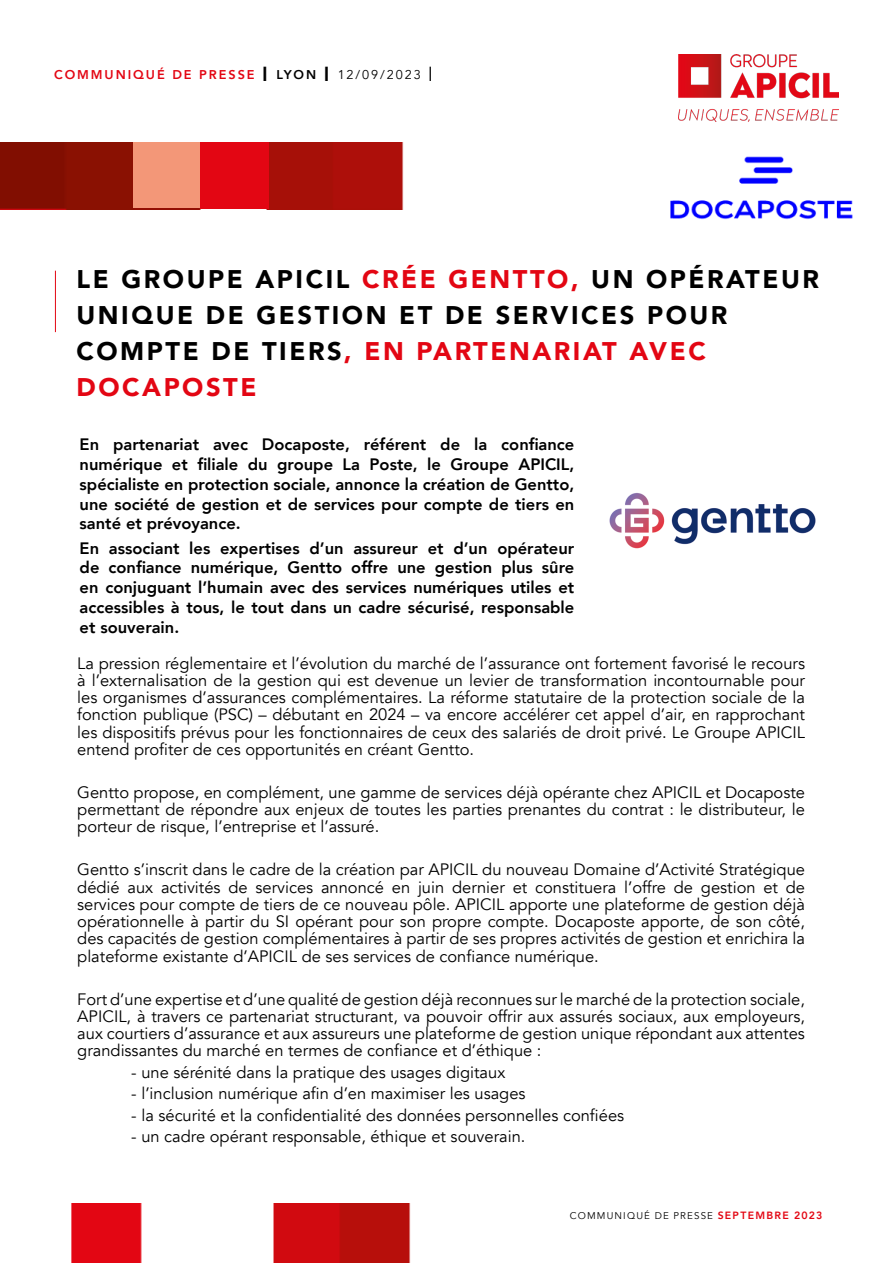
<style>
.page{position:relative;width:893px;height:1263px;background:#fff}
.page>*{position:absolute;margin:0;border:0;box-sizing:border-box;transform-origin:0 0}
.t1{font:900 25.5px/36px "Avenir";letter-spacing:.1em;color:#000}
.t2{font:16.5px/17.2px "Avenir";color:#000;text-align:justify}
.t3{font:800 16.5px/19.8px "Avenir";color:#000;text-align:justify}
.t4{font:800 12.75px "Avenir";letter-spacing:.15em;color:#e30613}
.t5{font:9.75px "Avenir";letter-spacing:.12em;color:#000}
.s1{font-size:20.4px;color:#000}
.s2{color:#000}
.s3{font-weight:400;color:#000}
.s4{font-weight:300;font-size:20.4px;color:#000}
.s5{color:#e30613}
.s6{font-weight:800;font-size:10.5px;color:#e30613}
</style>
<div class="page">
<img style="left:678px;top:54px;width:161px;height:68px">
<img style="left:0;top:142px;width:404px;height:67px">
<hr style="left:55px;top:271px;width:1px;height:61px;background:#e30613">
<img style="left:71px;top:1203px;width:340px;height:60px">
<div style="left:200px;top:142px;width:69px;height:67px;background:#e30613"></div>
<div style="left:134px;top:142px;width:66px;height:66px;background:#f39778"></div>
<img style="left:670px;top:156px;width:183px;height:63px">
<img style="left:609px;top:493px;width:207px;height:56px">
<p class="t4" style="left:54px;top:64px;width:380px">COMMUNIQUÉ DE PRESSE <span class="s1">I</span> <span class="s2">LYON</span> <span class="s1">I</span> <span class="s3">12/09/2023</span> <span class="s4">I</span></p>
<h1 class="t1" style="left:77px;top:260px;width:744px">LE GROUPE APICIL <span class="s5">CRÉE GENTTO,</span> UN OPÉRATEUR<br>UNIQUE DE GESTION ET DE SERVICES POUR<br>COMPTE DE TIERS<span class="s5">, EN PARTENARIAT AVEC<br>DOCAPOSTE</span></h1>
<p class="t3" style="left:80px;top:435px;width:496px">En partenariat avec Docaposte, référent de la confiance numérique et filiale du groupe La Poste, le Groupe APICIL, spécialiste en protection sociale, annonce la création de Gentto, une société de gestion et de services pour compte de tiers en santé et prévoyance.</p>
<p class="t3" style="left:80px;top:538px;width:496px">En associant les expertises d’un assureur et d’un opérateur de confiance numérique, Gentto offre une gestion plus sûre en conjuguant l’humain avec des services numériques utiles et accessibles à tous, le tout dans un cadre sécurisé, responsable et souverain.</p>
<p class="t2" style="left:77px;top:655px;width:729px">La pression réglementaire et l’évolution du marché de l’assurance ont fortement favorisé le recours à l’externalisation de la gestion qui est devenue un levier de transformation incontournable pour les organismes d’assurances complémentaires. La réforme statutaire de la protection sociale de la fonction publique (PSC) – débutant en 2024 – va encore accélérer cet appel d’air, en rapprochant les dispositifs prévus pour les fonctionnaires de ceux des salariés de droit privé. Le Groupe APICIL entend profiter de ces opportunités en créant Gentto.</p>
<p class="t2" style="left:77px;top:784px;width:729px">Gentto propose, en complément, une gamme de services déjà opérante chez APICIL et Docaposte permettant de répondre aux enjeux de toutes les parties prenantes du contrat : le distributeur, le porteur de risque, l’entreprise et l’assuré.</p>
<p class="t2" style="left:77px;top:861px;width:729px">Gentto s’inscrit dans le cadre de la création par APICIL du nouveau Domaine d’Activité Stratégique dédié aux activités de services annoncé en juin dernier et constituera l’offre de gestion et de services pour compte de tiers de ce nouveau pôle. APICIL apporte une plateforme de gestion déjà opérationnelle à partir du SI opérant pour son propre compte. Docaposte apporte, de son côté, des capacités de gestion complémentaires à partir de ses propres activités de gestion et enrichira la plateforme existante d’APICIL de ses services de confiance numérique.</p>
<p class="t2" style="left:77px;top:990px;width:729px">Fort d’une expertise et d’une qualité de gestion déjà reconnues sur le marché de la protection sociale, APICIL, à travers ce partenariat structurant, va pouvoir offrir aux assurés sociaux, aux employeurs, aux courtiers d’assurance et aux assureurs une plateforme de gestion unique répondant aux attentes grandissantes du marché en termes de confiance et d’éthique :</p>
<p class="t2" style="left:131px;top:1064px;width:376px">- une sérénité dans la pratique des usages digitaux</p>
<p class="t2" style="left:131px;top:1085px;width:396px">- l’inclusion numérique afin d’en maximiser les usages</p>
<p class="t2" style="left:131px;top:1107px;width:494px">- la sécurité et la confidentialité des données personnelles confiées</p>
<p class="t2" style="left:131px;top:1128px;width:396px">- un cadre opérant responsable, éthique et souverain.</p>
<p class="t5" style="left:570px;top:1210px;width:254px">COMMUNIQUÉ DE PRESSE <span class="s6">SEPTEMBRE 2023</span></p>
</div>
